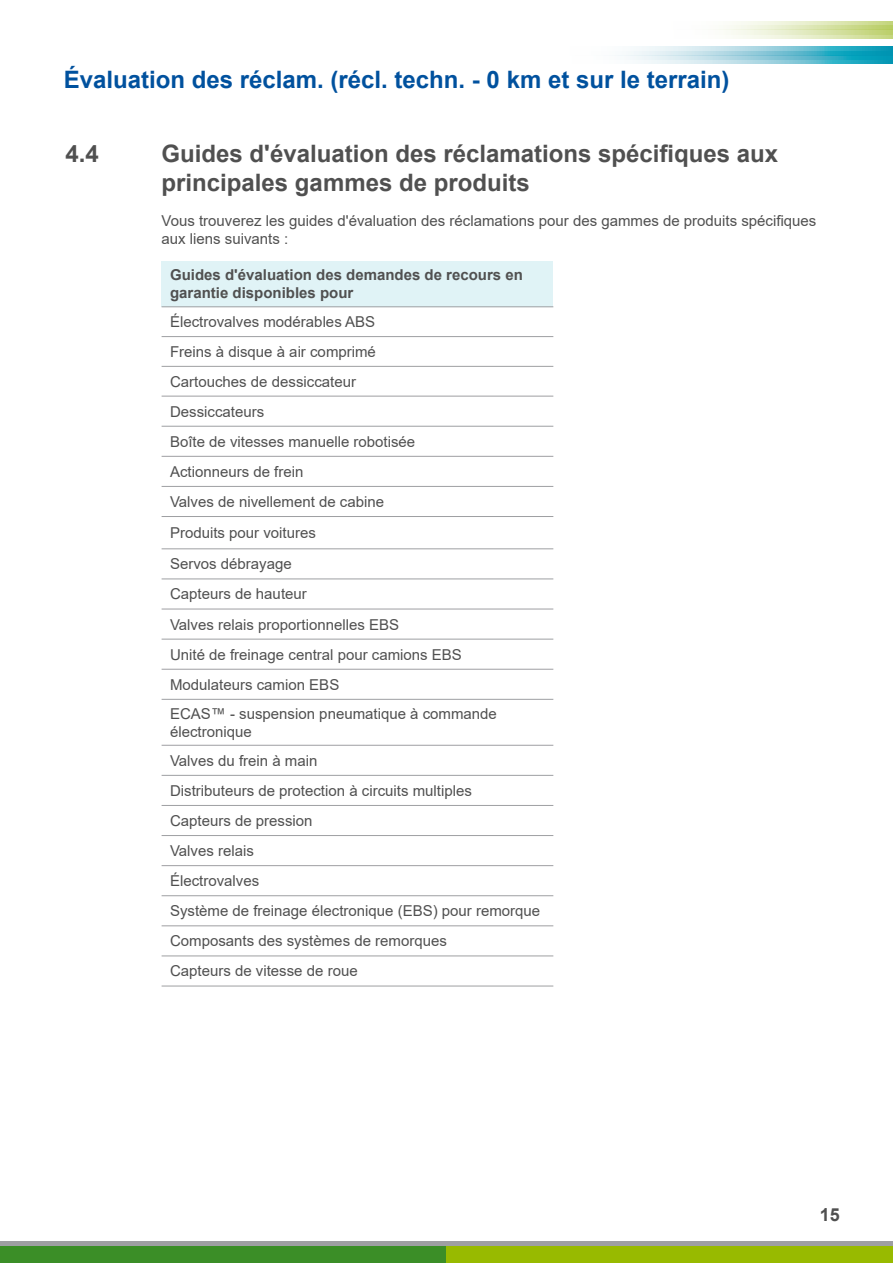
<style>
.page{position:relative;width:893px;height:1263px;background:#fff}
.page>*{position:absolute;margin:0;border:0;box-sizing:border-box;transform-origin:0 0}
.t1{font:700 24px/28.8px "Arial";color:#505050}
.t2{font:700 24px "Arial";color:#00519e}
.t3{font:700 18px "Arial";color:#505050}
.t4{font:15px/30.2px "Arial";color:#505050}
.t5{font:700 15px/18px "Arial";color:#505050}
</style>
<div class="page">
<div style="left:0;top:1246px;width:446px;height:17px;background:#3b8e27"></div>
<div style="left:446px;top:1246px;width:447px;height:17px;background:#98ba00"></div>
<hr style="left:0;top:1242px;width:893px;height:4px;background:#9e9fa2">
<svg style="left:726px;top:34px;width:167px;height:4px"></svg>
<svg style="left:726px;top:30px;width:167px;height:4px"></svg>
<svg style="left:715px;top:21px;width:178px;height:9px"></svg>
<svg style="left:641px;top:60px;width:252px;height:4px"></svg>
<svg style="left:617px;top:55px;width:276px;height:5px"></svg>
<svg style="left:628px;top:47px;width:265px;height:8px"></svg>
<div style="left:162px;top:261px;width:391px;height:46px;background:#e0f3f6"></div>
<svg style="left:162px;top:365px;width:391px;height:621px"></svg>
<hr style="left:162px;top:307px;width:391px;height:1px;background:#9e9fa2">
<hr style="left:162px;top:336px;width:391px;height:1px;background:#9e9fa2">
<hr style="left:162px;top:366px;width:391px;height:1px;background:#9e9fa2">
<hr style="left:162px;top:396px;width:391px;height:1px;background:#9e9fa2">
<hr style="left:162px;top:426px;width:391px;height:1px;background:#9e9fa2">
<hr style="left:162px;top:456px;width:391px;height:1px;background:#9e9fa2">
<hr style="left:162px;top:486px;width:391px;height:1px;background:#9e9fa2">
<hr style="left:162px;top:516px;width:391px;height:1px;background:#9e9fa2">
<hr style="left:162px;top:549px;width:391px;height:1px;background:#9e9fa2">
<hr style="left:162px;top:579px;width:391px;height:1px;background:#9e9fa2">
<hr style="left:162px;top:609px;width:391px;height:1px;background:#9e9fa2">
<hr style="left:162px;top:639px;width:391px;height:1px;background:#9e9fa2">
<hr style="left:162px;top:669px;width:391px;height:1px;background:#9e9fa2">
<hr style="left:162px;top:699px;width:391px;height:1px;background:#9e9fa2">
<hr style="left:162px;top:745px;width:391px;height:1px;background:#9e9fa2">
<hr style="left:162px;top:775px;width:391px;height:1px;background:#9e9fa2">
<hr style="left:162px;top:805px;width:391px;height:1px;background:#9e9fa2">
<hr style="left:162px;top:835px;width:391px;height:1px;background:#9e9fa2">
<hr style="left:162px;top:865px;width:391px;height:1px;background:#9e9fa2">
<hr style="left:162px;top:895px;width:391px;height:1px;background:#9e9fa2">
<hr style="left:162px;top:925px;width:391px;height:1px;background:#9e9fa2">
<hr style="left:162px;top:956px;width:391px;height:1px;background:#9e9fa2">
<hr style="left:162px;top:986px;width:391px;height:1px;background:#9e9fa2">
<h1 class="t2" style="left:64px;top:63px;width:667px">Évaluation des réclam. (récl. techn. - 0 km et sur le terrain)</h1>
<h1 class="t1" style="left:162px;top:139px;width:618px">Guides d'évaluation des réclamations spécifiques aux principales gammes de produits</h1>
<p class="t4" style="left:162px;top:211px;width:656px;line-height:18px">Vous trouverez les guides d'évaluation des réclamations pour des gammes de produits spécifiques aux liens suivants :</p>
<p class="t5" style="left:170px;top:266px;width:354px">Guides d'évaluation des demandes de recours en garantie disponibles pour</p>
<p class="t4" style="left:170px;top:307px;width:328px">Électrovalves modérables ABS<br>Freins à disque à air comprimé<br>Cartouches de dessiccateur<br>Dessiccateurs<br>Boîte de vitesses manuelle robotisée<br>Actionneurs de frein<br>Valves de nivellement de cabine<br>Produits pour voitures<br>Servos débrayage<br>Capteurs de hauteur<br>Valves relais proportionnelles EBS<br>Unité de freinage central pour camions EBS<br>Modulateurs camion EBS<br>ECAS™ - suspension pneumatique à commande</p>
<p class="t4" style="left:170px;top:716px;width:372px">électronique<br>Valves du frein à main<br>Distributeurs de protection à circuits multiples<br>Capteurs de pression<br>Valves relais<br>Électrovalves<br>Système de freinage électronique (EBS) pour remorque<br>Composants des systèmes de remorques<br>Capteurs de vitesse de roue</p>
<p class="t3" style="left:820px;top:1202px;width:22px">15</p>
</div>
